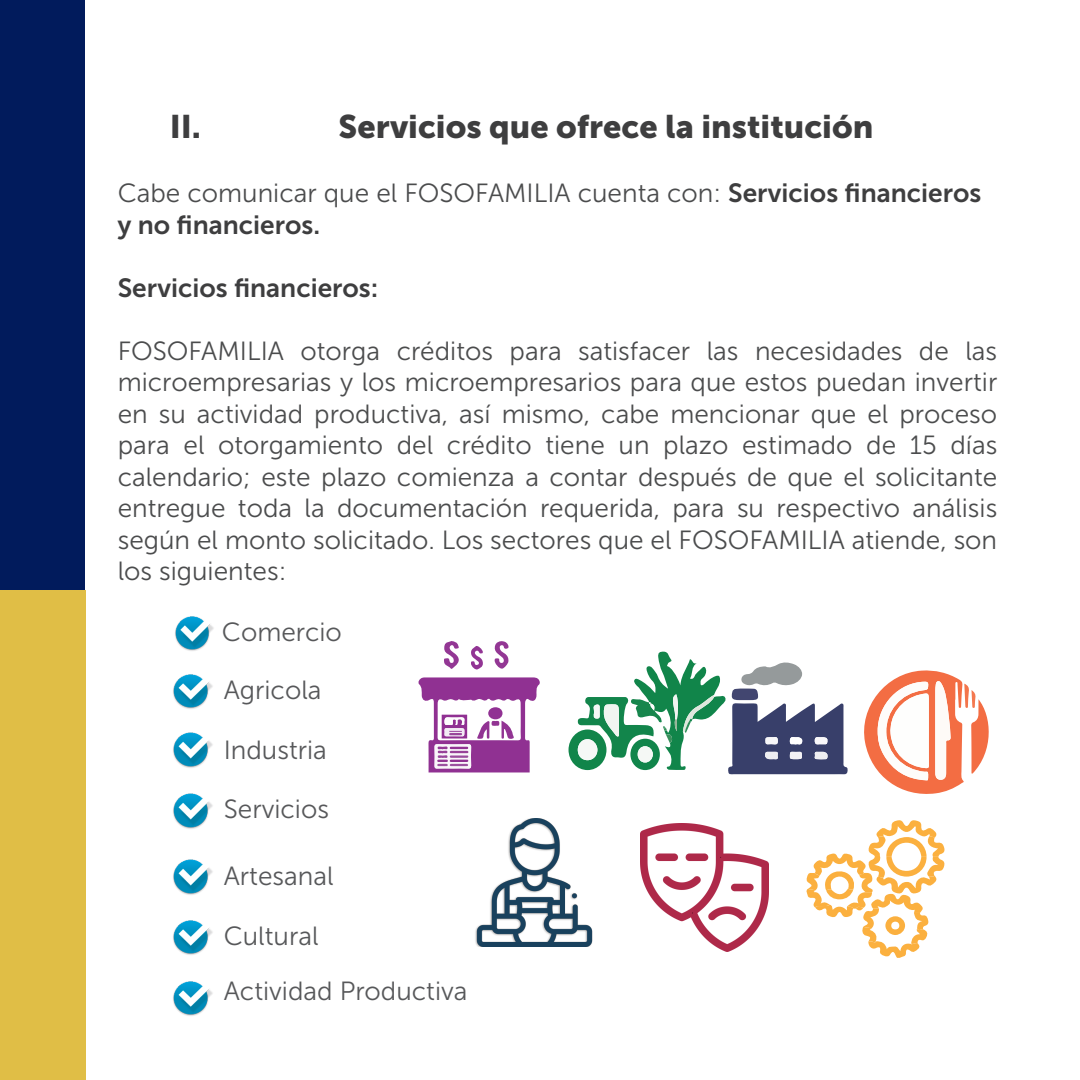
<style>
.page{position:relative;width:1080px;height:1080px;background:#fff}
.page>*{position:absolute;margin:0;border:0;box-sizing:border-box;transform-origin:0 0}
.t1{font:32.5px "Museo Sans 900";color:#3e3e3f}
.t2{font:26.25px/31.5px "Museo Sans 300";color:#4b4c4d;text-align:justify}
.t3{font:26.25px/55.5px "Museo Sans 300";color:#57585a}
.t4{font:26.25px "Museo Sans 700";color:#3e3e3f}
.s1{font-family:"Museo Sans 700";color:#3e3e3f}
</style>
<div class="page">
<svg style="left:864px;top:670px;width:125px;height:124px"></svg>
<svg style="left:569px;top:652px;width:279px;height:123px"></svg>
<div style="left:578px;top:739px;width:19px;height:21px;background:#f5f8f6;border-radius:50%"></div>
<div style="left:638px;top:746px;width:15px;height:17px;background:#f5f8f5;border-radius:50%"></div>
<svg style="left:444px;top:641px;width:15px;height:28px"></svg>
<svg style="left:494px;top:641px;width:15px;height:28px"></svg>
<svg style="left:471px;top:646px;width:12px;height:24px"></svg>
<svg style="left:418px;top:677px;width:122px;height:95px"></svg>
<svg style="left:806px;top:820px;width:139px;height:138px"></svg>
<div style="left:0;top:1px;width:85px;height:589px;background:#011b5c"></div>
<div style="left:0;top:590px;width:85px;height:490px;background:#e0be46"></div>
<img style="left:175px;top:616px;width:39px;height:35px">
<img style="left:173px;top:674px;width:40px;height:35px">
<img style="left:173px;top:732px;width:40px;height:36px">
<img style="left:173px;top:793px;width:40px;height:36px">
<img style="left:173px;top:859px;width:40px;height:36px">
<img style="left:173px;top:920px;width:40px;height:35px">
<img style="left:173px;top:981px;width:40px;height:35px">
<img style="left:640px;top:823px;width:128px;height:128px">
<img style="left:475px;top:819px;width:118px;height:128px">
<p class="t1" style="left:170px;top:108px;width:33px">II.</p>
<p class="t1" style="left:339px;top:108px;width:536px">Servicios que ofrece la institución</p>
<p class="t2" style="left:118px;top:178px;width:865px">Cabe comunicar que el FOSOFAMILIA cuenta con: <span class="s1">Servicios financieros</span></p>
<p class="t4" style="left:118px;top:210px;width:204px">y no financieros.</p>
<p class="t4" style="left:118px;top:273px;width:262px">Servicios financieros:</p>
<p class="t2" style="left:118px;top:335px;width:881px">FOSOFAMILIA otorga créditos para satisfacer las necesidades de las microempresarias y los microempresarios para que estos puedan invertir en su actividad productiva, así mismo, cabe mencionar que el proceso para el otorgamiento del crédito tiene un plazo estimado de 15 días calendario; este plazo comienza a contar después de que el solicitante entregue toda la documentación requerida, para su respectivo análisis según el monto solicitado. Los sectores que el FOSOFAMILIA atiende, son los siguientes:</p>
<p class="t3" style="left:222px;top:604px;width:122px">Comercio</p>
<p class="t3" style="left:224px;top:662px;width:99px">Agricola</p>
<p class="t3" style="left:224px;top:722px;width:105px">Industria</p>
<p class="t3" style="left:224px;top:781px;width:107px">Servicios</p>
<p class="t3" style="left:224px;top:848px;width:111px">Artesanal</p>
<p class="t3" style="left:224px;top:908px;width:245px">Cultural<br>Actividad Productiva</p>
</div>
